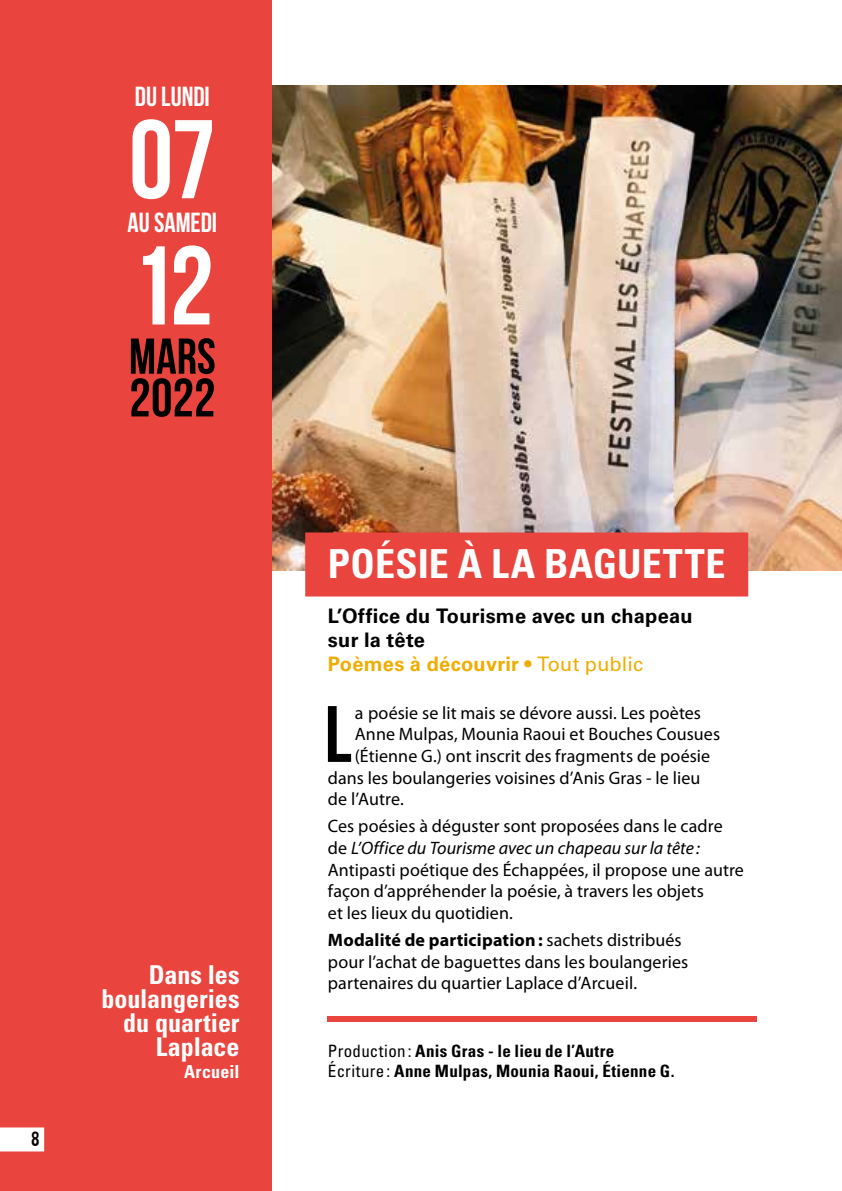
<style>
.page{position:relative;width:842px;height:1191px;background:#fff}
.page>*{position:absolute;margin:0;border:0;box-sizing:border-box;transform-origin:0 0}
.t1{font:700 111.6px "Bebas Neue";color:#fff}
.t2{font:700 79.8px "Bebas Neue";color:#000}
.t3{font:700 54px "Bebas Neue";color:#000}
.t4{font:700 50.2px "Bebas Neue";color:#000}
.t5{font:700 condensed 40px "Univers LT Std";letter-spacing:.005em;color:#fff}
.t6{font:700 27.6px "Bebas Neue";letter-spacing:-.005em;color:#fff}
.t7{font:700 condensed 26px/24px "Univers LT Std";color:#fff;text-align:right}
.t8{font:700 20px/24px "Univers LT Std";letter-spacing:.015em;color:#000}
.t9{font:18px/21.6px "Myriad Pro";letter-spacing:.005em;color:#000}
.t10{font:700 condensed 18px "Univers LT Std";letter-spacing:.01em;color:#fff}
.t11{font:700 condensed 17px/20.4px "Univers LT Std";letter-spacing:.015em;color:#000}
.t12{font:16px "Bebas";color:#000}
.s1{color:#f0ad00}
.s2{font-weight:400;color:#f0ad00}
.s3{font-style:italic}
.s4{font-weight:700}
.s5{font-weight:400}
</style>
<div class="page">
<img style="left:271px;top:85px;width:571px;height:486px">
<div style="left:328px;top:1015px;width:429px;height:6px;background:#e9453e"></div>
<div style="left:305px;top:532px;width:443px;height:64px;background:#e9453e"></div>
<div style="left:0;top:0;width:271px;height:1191px;background:#e9453e"></div>
<div style="left:0;top:1127px;width:44px;height:24px;background:#fff"></div>
<h3 class="t6" style="left:135px;top:81px;width:76px">DU LUNDI</h3>
<h1 class="t1" style="left:129px;top:98px;width:88px">07</h1>
<h3 class="t6" style="left:128px;top:207px;width:91px">AU SAMEDI</h3>
<h1 class="t1" style="left:131px;top:225px;width:84px">12</h1>
<h3 class="t4" style="left:129px;top:329px;width:88px">MARS</h3>
<h3 class="t3" style="left:129px;top:368px;width:88px">2022</h3>
<p class="t12" style="left:31px;top:1126px;width:10px">8</p>
<h3 class="t7" style="left:101px;top:962px;width:140px">Dans les boulangeries du quartier<br>Laplace</h3>
<p class="t10" style="left:184px;top:1060px;width:57px">Arcueil</p>
<h3 class="t5" style="left:328px;top:539px;width:399px">POÉSIE À LA BAGUETTE</h3>
<p class="t8" style="left:328px;top:604px;width:366px">L’Office du Tourisme avec un chapeau sur la tête<br><span class="s1">Poèmes à découvrir</span> <span class="s2">• Tout public</span></p>
<h2 class="t2" style="left:325px;top:690px;width:29px">L</h2>
<p class="t9" style="left:355px;top:701px;width:348px">a poésie se lit mais se dévore aussi. Les poètes</p>
<p class="t9" style="left:355px;top:723px;width:367px">Anne Mulpas, Mounia Raoui et Bouches Cousues</p>
<p class="t9" style="left:355px;top:744px;width:357px">(Étienne G.) ont inscrit des fragments de poésie</p>
<p class="t9" style="left:328px;top:766px;width:374px">dans les boulangeries voisines d’Anis Gras - le lieu</p>
<p class="t9" style="left:328px;top:788px;width:77px">de l’Autre.</p>
<p class="t9" style="left:328px;top:815px;width:417px">Ces poésies à déguster sont proposées dans le cadre de <span class="s3">L’Office du Tourisme avec un chapeau sur la tête :<br></span>Antipasti poétique des Échappées, il propose une autre façon d’appréhender la poésie, à travers les objets<br>et les lieux du quotidien.</p>
<p class="t9" style="left:328px;top:929px;width:362px"><span class="s4">Modalité de participation:</span> sachets distribués pour l’achat de baguettes dans les boulangeries partenaires du quartier Laplace d’Arcueil.</p>
<p class="t11" style="left:328px;top:1040px;width:348px"><span class="s5">Production:</span> Anis Gras - le lieu de l’Autre<br><span class="s5">Écriture:</span> Anne Mulpas, Mounia Raoui, Étienne G.</p>
</div>
